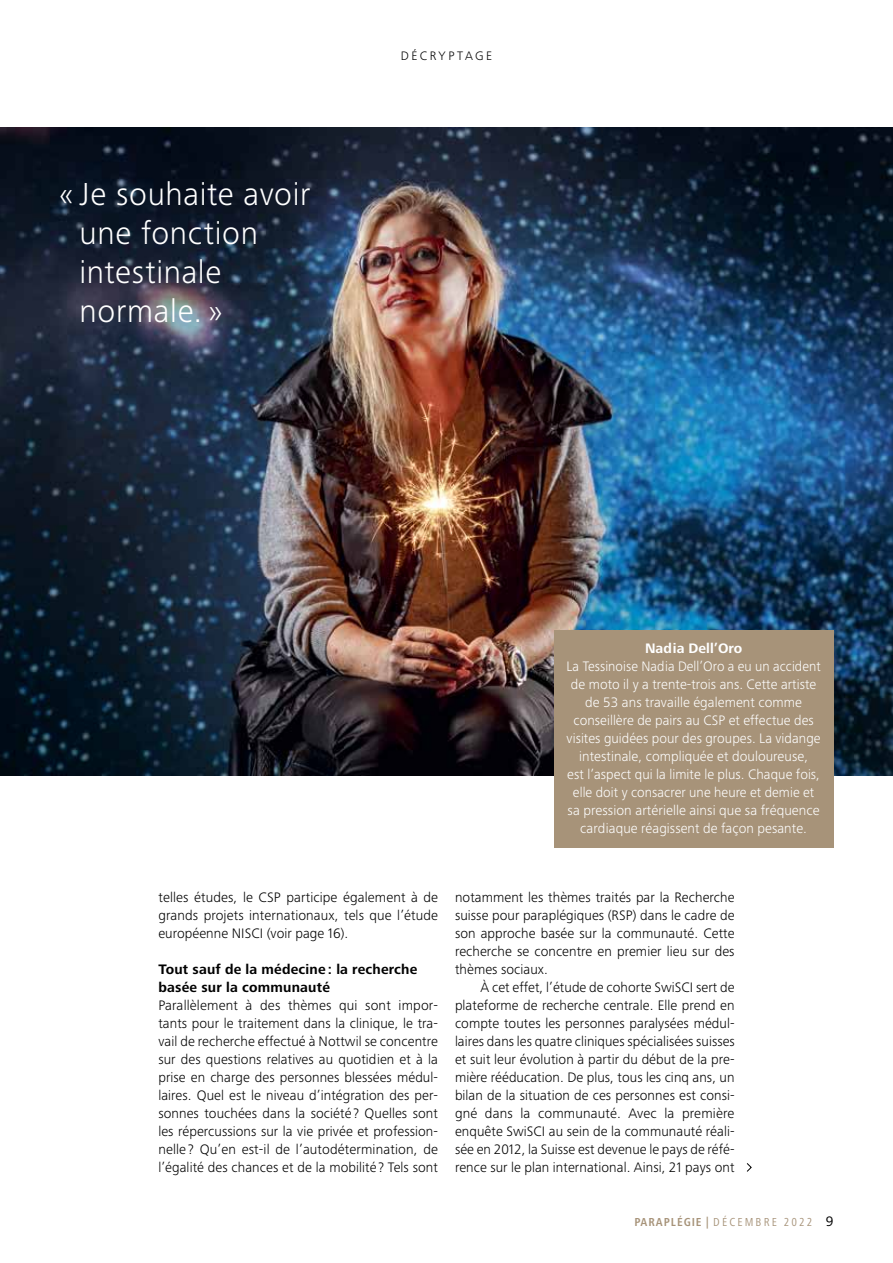
<style>
.page{position:relative;width:893px;height:1263px;background:#fff}
.page>*{position:absolute;margin:0;border:0;box-sizing:border-box;transform-origin:0 0}
.t1{font:300 33px/39px "Frutiger Next Pro";letter-spacing:.02em;color:#fff}
.t2{font:300 14.25px/18px "Frutiger Next Pro";letter-spacing:.005em;color:#000;text-align:justify}
.t3{font:300 14.25px/18px "Frutiger Next Pro";letter-spacing:.005em;color:#fff;text-align:center}
.t4{font:700 14.25px/18px "Frutiger Next Pro";letter-spacing:.015em;color:#000}
.t5{font:700 14.25px "Frutiger Next Pro";letter-spacing:.005em;color:#fff}
.t6{font:300 12.75px "Frutiger Next Pro";letter-spacing:.185em;color:#000}
.t7{font:condensed 12px "Frutiger Next Pro";letter-spacing:.18em;color:#a79379}
.s1{font-weight:700}
.s2{font-stretch:normal;font-size:14.25px;color:#000}
</style>
<div class="page">
<img style="left:0;top:128px;width:893px;height:648px">
<div style="left:554px;top:630px;width:279px;height:218px;background:#a79379"></div>
<svg style="left:746px;top:1163px;width:6px;height:9px"></svg>
<h1 class="t1" style="left:80px;top:175px;width:232px;text-indent:-20px">« Je souhaite avoir une fonction intestinale normale. »</h1>
<p class="t6" style="left:401px;top:48px;width:93px">DÉCRYPTAGE</p>
<p class="t5" style="left:645px;top:640px;width:99px">Nadia Dell’Oro</p>
<p class="t3" style="left:567px;top:657px;width:256px">La Tessinoise Nadia Dell’Oro a eu un accident de moto il y a trente-trois ans. Cette artiste de 53 ans travaille également comme conseillère de pairs au CSP et effectue des visites guidées pour des groupes. La vidange intestinale, compliquée et douloureuse,<br>est l’aspect qui la limite le plus. Chaque fois, elle doit y consacrer une heure et demie et sa pression artérielle ainsi que sa fréquence cardiaque réagissent de façon pesante.</p>
<p class="t2" style="left:158px;top:888px;width:281px">telles études, le CSP participe également à de grands projets internationaux, tels que l’étude européenne NISCI (voir page 16).</p>
<p class="t4" style="left:158px;top:960px;width:261px">Tout sauf de la médecine : la recherche basée sur la communauté</p>
<p class="t2" style="left:158px;top:996px;width:281px">Parallèlement à des thèmes qui sont impor&shy;tants pour le traitement dans la clinique, le tra&shy;vail de recherche effectué à Nottwil se concentre sur des questions relatives au quotidien et à la prise en charge des personnes blessées médul&shy;laires. Quel est le niveau d’intégration des per&shy;sonnes touchées dans la société ? Quelles sont les répercussions sur la vie privée et profession&shy;nelle ? Qu’en est-il de l’autodétermination, de l’égalité des chances et de la mobilité ? Tels sont</p>
<p class="t2" style="left:455px;top:888px;width:281px">notamment les thèmes traités par la Recherche suisse pour paraplégiques (RSP) dans le cadre de son approche basée sur la communauté. Cette recherche se concentre en premier lieu sur des thèmes sociaux.</p>
<p class="t2" style="left:455px;top:978px;width:281px;text-indent:26px">À cet effet, l’étude de cohorte SwiSCI sert de plateforme de recherche centrale. Elle prend en compte toutes les personnes paralysées médul&shy;laires dans les quatre cliniques spécialisées suisses et suit leur évolution à partir du début de la pre&shy;mière rééducation. De plus, tous les cinq ans, un bilan de la situation de ces personnes est consi&shy;gné dans la communauté. Avec la première enquête SwiSCI au sein de la communauté réali&shy;sée en 2012, la Suisse est devenue le pays de réfé&shy;rence sur le plan international. Ainsi, 21 pays ont</p>
<p class="t7" style="left:634px;top:1215px;width:201px"><span class="s1">PARAPLÉGIE |</span> DÉCEMBRE 2022 <span class="s2">9</span></p>
</div>
